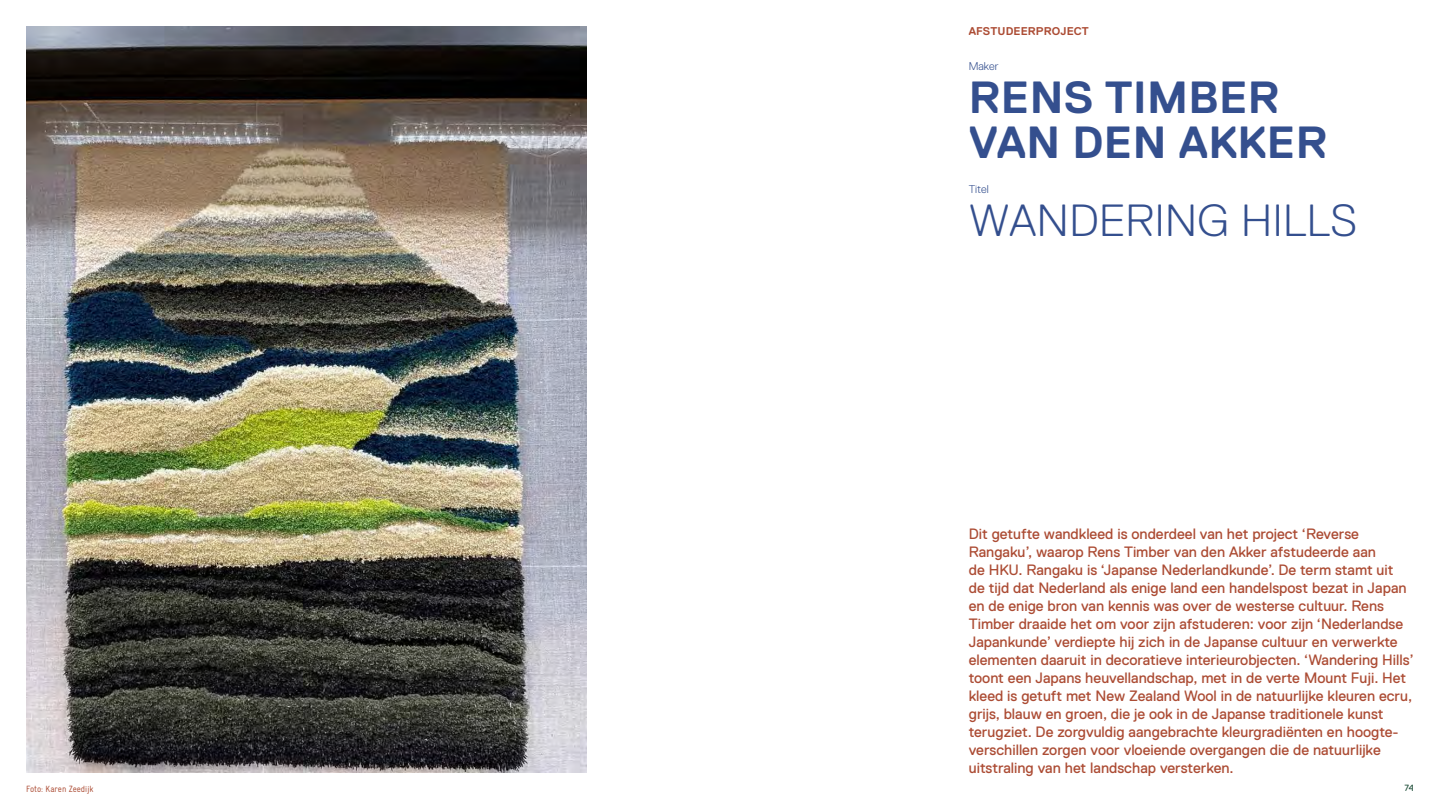
<style>
.page{position:relative;width:1440px;height:810px;background:#fff}
.page>*{position:absolute;margin:0;border:0;box-sizing:border-box;transform-origin:0 0}
.t1{font:700 45px/45px "Replica Std";letter-spacing:.01em;color:#344f8e}
.t2{font:300 45px "Replica Std";letter-spacing:.01em;color:#344f8e}
.t3{font:15px/18px "Replica Std";color:#ac4c34}
.t4{font:700 11.25px "Replica Std";letter-spacing:.01em;color:#ac4c34}
.t5{font:300 11.25px "Replica Std";color:#344f8e}
.t6{font:condensed 9px "Gravur LL";color:#ac4c34}
.t7{font:9px "Replica Std";color:#1d4d37}
</style>
<div class="page">
<img style="left:27px;top:26px;width:559px;height:746px">
<p class="t6" style="left:26px;top:783px;width:69px">Foto: Karen Zeedijk</p>
<p class="t4" style="left:969px;top:25px;width:121px">AFSTUDEERPROJECT</p>
<p class="t5" style="left:969px;top:60px;width:31px">Maker</p>
<h1 class="t1" style="left:969px;top:76px;width:360px">RENS TIMBER<br>VAN DEN AKKER</h1>
<p class="t5" style="left:969px;top:182px;width:22px">Titel</p>
<h1 class="t2" style="left:969px;top:196px;width:389px">WANDERING HILLS</h1>
<p class="t3" style="left:969px;top:524px;width:446px">Dit getufte wandkleed is onderdeel van het project ‘Reverse Rangaku’, waarop Rens Timber van den Akker afstudeerde aan<br>de HKU. Rangaku is ‘Japanse Nederlandkunde’. De term stamt uit<br>de tijd dat Nederland als enige land een handelspost bezat in Japan en de enige bron van kennis was over de westerse cultuur. Rens Timber draaide het om voor zijn afstuderen: voor zijn ‘Nederlandse Japankunde’ verdiepte hij zich in de Japanse cultuur en verwerkte elementen daaruit in decoratieve interieurobjecten. ‘Wandering Hills’ toont een Japans heuvellandschap, met in de verte Mount Fuji. Het kleed is getuft met New Zealand Wool in de natuurlijke kleuren ecru, grijs, blauw en groen, die je ook in de Japanse traditionele kunst terugziet. De zorgvuldig aangebrachte kleurgradiënten en hoogte&shy;verschillen zorgen voor vloeiende overgangen die de natuurlijke uitstraling van het landschap versterken.</p>
<p class="t7" style="left:1405px;top:783px;width:11px">74</p>
</div>
